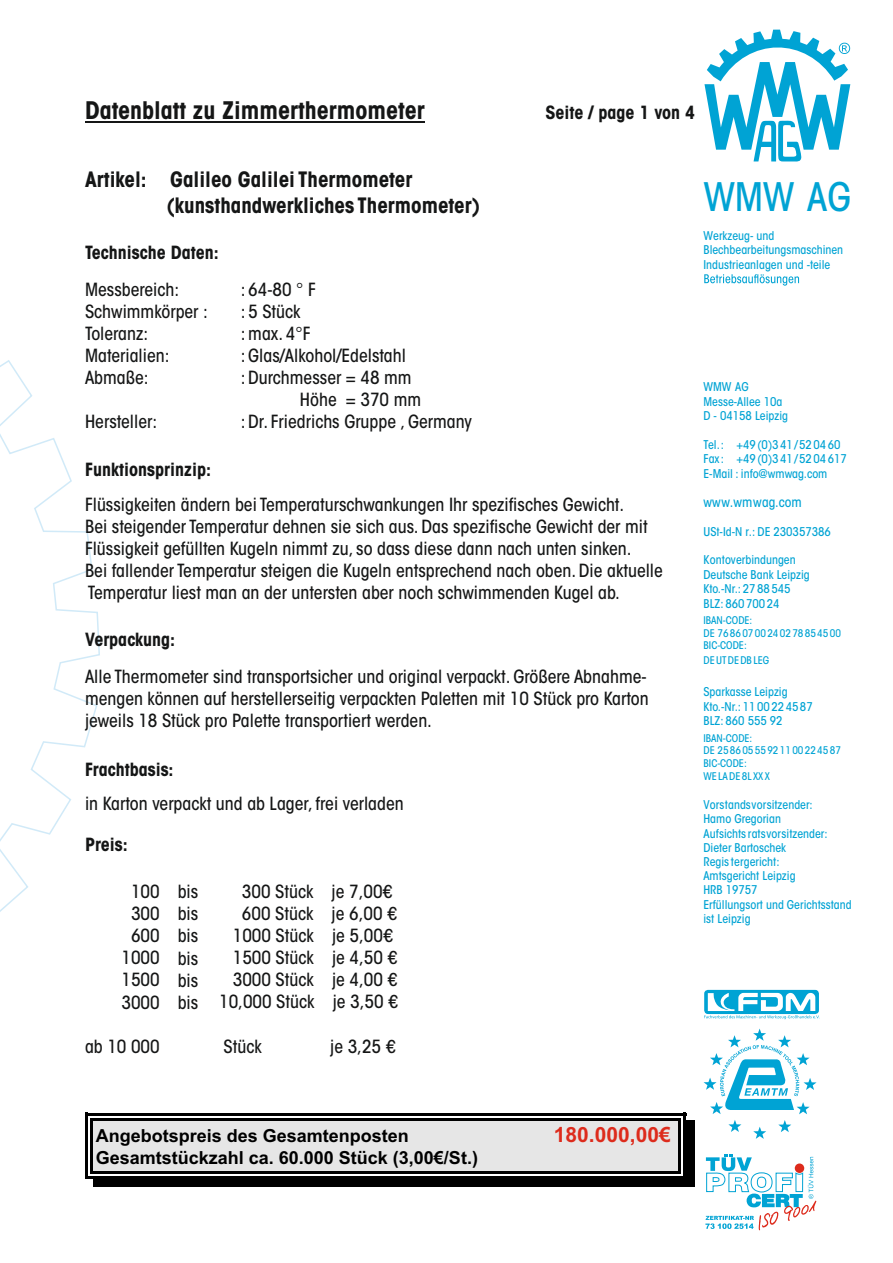
<style>
.page{position:relative;width:893px;height:1263px;background:#fff}
.page>*{position:absolute;margin:0;border:0;box-sizing:border-box;transform-origin:0 0}
.t1{font:500 condensed 39px "ITC Avant Garde Std";color:#00a3d4}
.t2{font:700 condensed 24px "ITC Avant Garde Std";color:#151616}
.t3{font:700 condensed 21px/26.2px "ITC Avant Garde Std";color:#151616}
.t4{font:700 21px "Arial";color:#dd2b1c}
.t5{font:500 condensed 18px/22px "ITC Avant Garde Std";color:#151616}
.t6{font:700 condensed 18px "ITC Avant Garde Std";color:#151616}
.t7{font:700 18px "Arial";color:#000}
.t8{font:500 condensed 13.5px "ITC Avant Garde Std";color:#00a3d4}
.t9{font:500 condensed 12px/14.4px "ITC Avant Garde Std";color:#00a3d4}
.t10{font:500 condensed 10.5px/12.6px "ITC Avant Garde Std";color:#00a3d4}
</style>
<div class="page">
<hr style="left:85px;top:121px;width:340px;height:1px;background:#151616">
<div style="left:93px;top:1121px;width:585px;height:26px;background:#e6e6e6"></div>
<svg style="left:85px;top:1113px;width:8px;height:8px"></svg>
<hr style="left:93px;top:1113px;width:585px;height:2px;background:#000">
<hr style="left:93px;top:1118px;width:585px;height:3px;background:#000">
<svg style="left:678px;top:1113px;width:8px;height:8px"></svg>
<hr style="left:85px;top:1121px;width:3px;height:26px;background:#000">
<hr style="left:90px;top:1121px;width:3px;height:26px;background:#000">
<div style="left:686px;top:1121px;width:8px;height:26px;background:#000"></div>
<hr style="left:684px;top:1121px;width:2px;height:26px;background:#000">
<hr style="left:678px;top:1121px;width:3px;height:26px;background:#000">
<div style="left:93px;top:1147px;width:585px;height:24px;background:#e6e6e6"></div>
<svg style="left:85px;top:1171px;width:8px;height:8px"></svg>
<div style="left:93px;top:1179px;width:585px;height:8px;background:#000"></div>
<hr style="left:93px;top:1176px;width:585px;height:3px;background:#000">
<hr style="left:93px;top:1171px;width:585px;height:2px;background:#000">
<div style="left:686px;top:1171px;width:8px;height:16px;background:#000"></div>
<div style="left:678px;top:1179px;width:16px;height:8px;background:#000"></div>
<svg style="left:678px;top:1171px;width:8px;height:8px"></svg>
<hr style="left:85px;top:1147px;width:3px;height:24px;background:#000">
<hr style="left:90px;top:1147px;width:3px;height:24px;background:#000">
<div style="left:686px;top:1147px;width:8px;height:24px;background:#000"></div>
<hr style="left:684px;top:1147px;width:2px;height:24px;background:#000">
<hr style="left:678px;top:1147px;width:3px;height:24px;background:#000">
<svg style="left:0;top:360px;width:100px;height:552px"></svg>
<svg style="left:704px;top:990px;width:115px;height:24px"></svg>
<svg style="left:704px;top:993px;width:115px;height:26px"></svg>
<svg style="left:753px;top:1127px;width:13px;height:12px"></svg>
<svg style="left:778px;top:1120px;width:13px;height:12px"></svg>
<svg style="left:728px;top:1120px;width:13px;height:12px"></svg>
<svg style="left:704px;top:1028px;width:112px;height:86px"></svg>
<svg style="left:705px;top:1154px;width:111px;height:76px"></svg>
<svg style="left:704px;top:30px;width:146px;height:132px"></svg>
<svg style="left:704px;top:274px;width:95px;height:12px"></svg>
<h2 class="t2" style="left:85px;top:101px;width:341px">Datenblatt zu Zimmerthermometer</h2>
<p class="t6" style="left:545px;top:106px;width:151px">Seite / page 1 von 4</p>
<p class="t3" style="left:167px;top:169px;width:315px;text-indent:-82px">Artikel: Galileo Galilei Thermometer (kunsthandwerkliches Thermometer)</p>
<p class="t6" style="left:85px;top:245px;width:135px">Technische Daten:</p>
<p class="t5" style="left:85px;top:281px;width:124px">Messbereich:<br>Schwimmkörper :<br>Toleranz:<br>Materialien:<br>Abmaße:</p>
<p class="t5" style="left:85px;top:413px;width:74px">Hersteller:</p>
<p class="t5" style="left:241px;top:281px;width:76px">: 64-80 ° F</p>
<p class="t5" style="left:241px;top:303px;width:61px">: 5 Stück</p>
<p class="t5" style="left:241px;top:325px;width:71px">: max. 4°F</p>
<p class="t5" style="left:241px;top:347px;width:167px">: Glas/Alkohol/Edelstahl</p>
<p class="t5" style="left:241px;top:369px;width:172px">: Durchmesser = 48 mm</p>
<p class="t5" style="left:300px;top:391px;width:123px">Höhe = 370 mm</p>
<p class="t5" style="left:241px;top:413px;width:233px">: Dr. Friedrichs Gruppe , Germany</p>
<p class="t6" style="left:85px;top:463px;width:127px">Funktionsprinzip:</p>
<p class="t5" style="left:85px;top:495px;width:579px">Flüssigkeiten ändern bei Temperaturschwankungen Ihr spezifisches Gewicht.<br>Bei steigender Temperatur dehnen sie sich aus. Das spezifische Gewicht der mit Flüssigkeit gefüllten Kugeln nimmt zu, so dass diese dann nach unten sinken.<br>Bei fallender Temperatur steigen die Kugeln entsprechend nach oben. Die aktuelle Temperatur liest man an der untersten aber noch schwimmenden Kugel ab.</p>
<p class="t6" style="left:85px;top:633px;width:92px">Verpackung:</p>
<p class="t5" style="left:85px;top:667px;width:565px">Alle Thermometer sind transportsicher und original verpackt. Größere Abnahme&shy;mengen können auf herstellerseitig verpackten Paletten mit 10 Stück pro Karton jeweils 18 Stück pro Palette transportiert werden.</p>
<p class="t6" style="left:85px;top:763px;width:90px">Frachtbasis:</p>
<p class="t5" style="left:85px;top:794px;width:320px">in Karton verpackt und ab Lager, frei verladen</p>
<p class="t6" style="left:85px;top:837px;width:44px">Preis:</p>
<p class="t5" style="left:121px;top:883px;width:40px;text-align:center">100<br>300<br>600<br>1000<br>1500<br>3000</p>
<p class="t5" style="left:85px;top:1037px;width:76px">ab 10 000</p>
<p class="t5" style="left:178px;top:883px;width:22px;text-align:justify">bis bis bis bis bis bis</p>
<p class="t5" style="left:242px;top:883px;width:152px">300 Stück je 7,00€</p>
<p class="t5" style="left:242px;top:905px;width:157px">600 Stück je 6,00 €</p>
<p class="t5" style="left:233px;top:927px;width:162px">1000 Stück je 5,00€</p>
<p class="t5" style="left:233px;top:949px;width:166px">1500 Stück je 4,50 €</p>
<p class="t5" style="left:233px;top:971px;width:166px">3000 Stück je 4,00 €</p>
<p class="t5" style="left:219px;top:993px;width:181px">10,000 Stück je 3,50 €</p>
<p class="t5" style="left:224px;top:1037px;width:40px">Stück</p>
<p class="t5" style="left:330px;top:1037px;width:67px">je 3,25 €</p>
<h1 class="t1" style="left:704px;top:183px;width:149px">WMW AG</h1>
<p class="t9" style="left:703px;top:230px;width:141px">Werkzeug- und<br>Blechbearbeitungsmaschinen<br>Industrieanlagen und -teile</p>
<p class="t9" style="left:703px;top:381px;width:86px">WMW AG<br>Messe-Allee 10a<br>D - 04158 Leipzig</p>
<p class="t9" style="left:703px;top:439px;width:145px">Tel.: +49(0)341/520460<br>Fax: +49(0)341/5204617</p>
<p class="t9" style="left:703px;top:468px;width:125px">E-Mail : info@wmwag.com</p>
<p class="t8" style="left:703px;top:497px;width:100px">www.wmwag.com</p>
<p class="t9" style="left:703px;top:525px;width:129px">USt-Id-N r.: DE 230357386</p>
<p class="t9" style="left:703px;top:554px;width:108px">Kontoverbindungen<br>Deutsche Bank Leipzig<br>Kto.-Nr.: 2788545<br>BLZ: 86070024</p>
<p class="t10" style="left:703px;top:615px;width:139px">IBAN-CODE:<br>DE 76860700240278854500<br>BIC-CODE:</p>
<p class="t10" style="left:703px;top:655px;width:67px">DEUTDEDBLEG</p>
<p class="t9" style="left:703px;top:686px;width:111px">Sparkasse Leipzig<br>Kto.-Nr.: 1100224587<br>BLZ: 860 555 92</p>
<p class="t10" style="left:703px;top:733px;width:139px">IBAN-CODE:<br>DE 25860555921100224587<br>BIC-CODE:<br>WELADE8LXXX</p>
<p class="t9" style="left:703px;top:799px;width:150px">Vorstandsvorsitzender:<br>Hamo Gregorian<br>Aufsichts ratsvorsitzender:<br>Dieter Bartoschek<br>Regis tergericht:<br>Amtsgericht Leipzig<br>HRB 19757<br>Erfüllungsort und Gerichtsstand ist Leipzig</p>
<p class="t7" style="left:96px;top:1129px;width:315px">Angebotspreis des Gesamtenposten</p>
<p class="t4" style="left:554px;top:1127px;width:118px">180.000,00€</p>
<p class="t7" style="left:96px;top:1150px;width:384px">Gesamtstückzahl ca. 60.000 Stück (3,00€/St.)</p>
</div>
